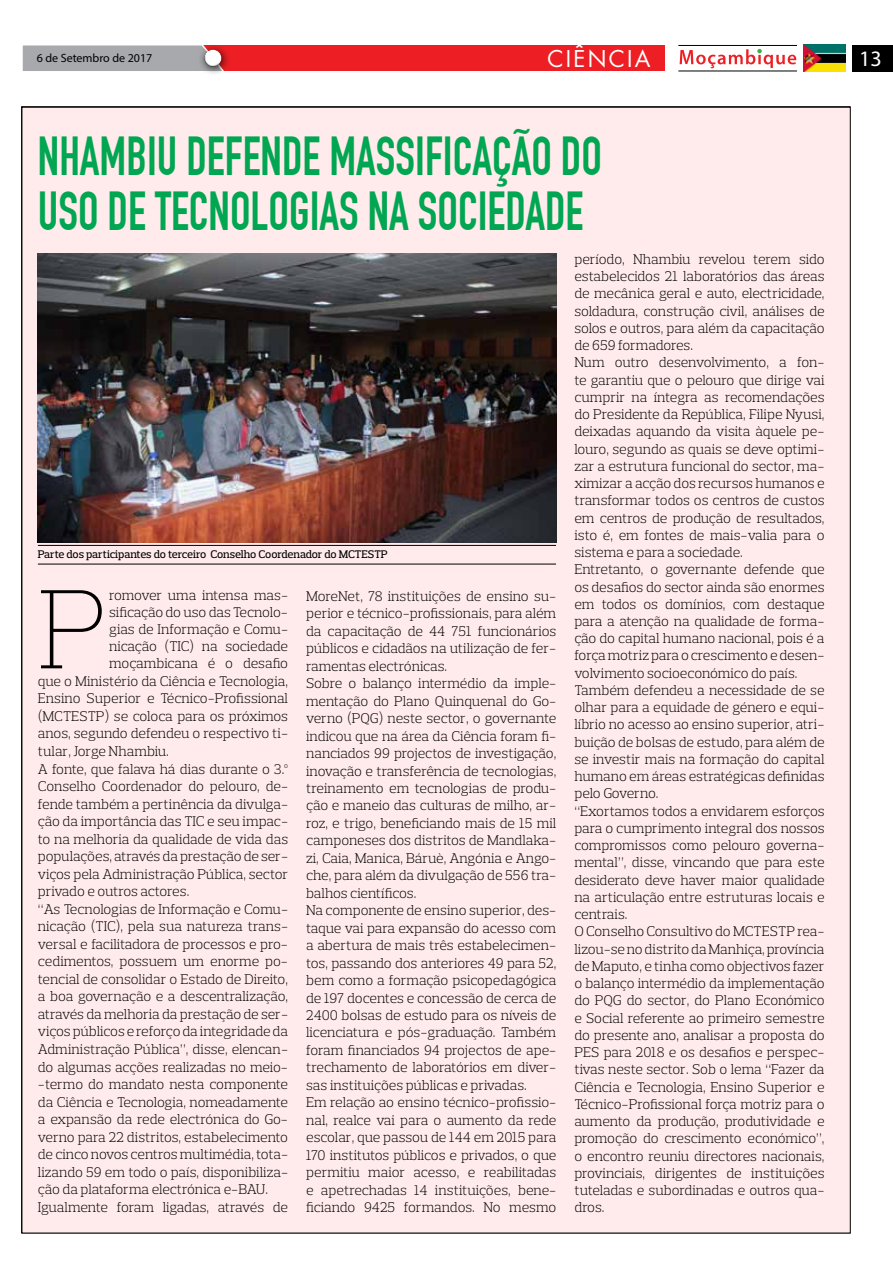
<style>
.page{position:relative;width:893px;height:1263px;background:#fff}
.page>*{position:absolute;margin:0;border:0;box-sizing:border-box;transform-origin:0 0}
.t1{font:200 114.9px "Prelo Slab";color:#000}
.t2{font:700 53.7px/55.5px "DIN Condensed";color:#00a651;scale:.9 1}
.t3{font:22.5px "Futura";letter-spacing:.1em;color:#fff}
.t4{font:22.2px "Myriad Pro";color:#fff}
.t5{font:300 14.25px/17.2px "Prelo Slab";letter-spacing:-.01em;color:#000}
.t6{font:12px "Myriad Pro";color:#000}
.t7{font:500 11.25px "Prelo Slab";letter-spacing:-.01em;color:#000}
</style>
<div class="page">
<div style="left:23px;top:45px;width:642px;height:26px;background:#ed1f24"></div>
<div style="left:22px;top:45px;width:176px;height:26px;background:#a7a9ac"></div>
<div style="left:852px;top:45px;width:41px;height:26px;background:#000"></div>
<div style="left:198px;top:44px;width:33px;height:32px;background:#000;opacity:.75"></div>
<div style="left:203px;top:49px;width:19px;height:14px;background:#fff;opacity:.75"></div>
<div style="left:203px;top:52px;width:19px;height:17px;background:#000;opacity:.75"></div>
<hr style="left:678px;top:71px;width:119px;height:1px;background:#000">
<svg style="left:680px;top:49px;width:116px;height:19px"></svg>
<hr style="left:678px;top:45px;width:119px;height:1px;background:#000">
<img style="left:804px;top:45px;width:41px;height:26px">
<div style="left:22px;top:107px;width:828px;height:1126px;background:#ffebeb"></div>
<hr style="left:38px;top:564px;width:518px;height:1px;background:#000">
<hr style="left:38px;top:545px;width:518px;height:1px;background:#000">
<img style="left:38px;top:253px;width:518px;height:289px">
<p class="t6" style="left:37px;top:51px;width:117px">6 de Setembro de 2017</p>
<h3 class="t3" style="left:547px;top:43px;width:105px">CIÊNCIA</h3>
<h3 class="t4" style="left:859px;top:45px;width:24px">13</h3>
<h2 class="t2" style="left:38px;top:128px;width:628px">NHAMBIU DEFENDE MASSIFICAÇÃO DO<br>USO DE TECNOLOGIAS NA SOCIEDADE</h2>
<p class="t7" style="left:38px;top:547px;width:351px">Parte dos participantes do terceiro Conselho Coordenador do MCTESTP</p>
<h1 class="t1" style="left:38px;top:559px;width:73px">P</h1>
<p class="t5" style="left:109px;top:586px;width:181px">romover uma intensa mas-</p>
<p class="t5" style="left:109px;top:603px;width:180px">sificação do uso das Tecnolo-</p>
<p class="t5" style="left:109px;top:621px;width:181px">gias de Informação e Comu-</p>
<p class="t5" style="left:109px;top:638px;width:181px">nicação (TIC) na sociedade</p>
<p class="t5" style="left:109px;top:655px;width:181px">moçambicana é o desafio</p>
<p class="t5" style="left:38px;top:672px;width:252px">que o Ministério da Ciência e Tecnologia,</p>
<p class="t5" style="left:38px;top:690px;width:252px">Ensino Superior e Técnico-Profissional</p>
<p class="t5" style="left:38px;top:707px;width:252px">(MCTESTP) se coloca para os próximos</p>
<p class="t5" style="left:38px;top:725px;width:252px">anos, segundo defendeu o respectivo ti-</p>
<p class="t5" style="left:38px;top:742px;width:132px">tular, Jorge Nhambiu.</p>
<p class="t5" style="left:38px;top:760px;width:252px">A fonte, que falava há dias durante o 3.º</p>
<p class="t5" style="left:38px;top:777px;width:252px">Conselho Coordenador do pelouro, de-</p>
<p class="t5" style="left:38px;top:795px;width:252px">fende também a pertinência da divulga-</p>
<p class="t5" style="left:38px;top:813px;width:252px">ção da importância das TIC e seu impac-</p>
<p class="t5" style="left:38px;top:830px;width:252px">to na melhoria da qualidade de vida das</p>
<p class="t5" style="left:38px;top:848px;width:252px">populações, através da prestação de ser-</p>
<p class="t5" style="left:38px;top:865px;width:252px">viços pela Administração Pública, sector</p>
<p class="t5" style="left:38px;top:883px;width:153px">privado e outros actores.</p>
<p class="t5" style="left:38px;top:900px;width:252px">“As Tecnologias de Informação e Comu-</p>
<p class="t5" style="left:38px;top:918px;width:252px">nicação (TIC), pela sua natureza trans-</p>
<p class="t5" style="left:38px;top:935px;width:252px">versal e facilitadora de processos e pro-</p>
<p class="t5" style="left:38px;top:953px;width:252px">cedimentos, possuem um enorme po-</p>
<p class="t5" style="left:38px;top:970px;width:252px">tencial de consolidar o Estado de Direito,</p>
<p class="t5" style="left:38px;top:988px;width:252px">a boa governação e a descentralização,</p>
<p class="t5" style="left:38px;top:1005px;width:252px">através da melhoria da prestação de ser-</p>
<p class="t5" style="left:38px;top:1023px;width:252px">viços públicos e reforço da integridade da</p>
<p class="t5" style="left:38px;top:1040px;width:252px">Administração Pública”, disse, elencan-</p>
<p class="t5" style="left:38px;top:1058px;width:252px">do algumas acções realizadas no meio-</p>
<p class="t5" style="left:38px;top:1075px;width:252px">-termo do mandato nesta componente</p>
<p class="t5" style="left:38px;top:1093px;width:252px">da Ciência e Tecnologia, nomeadamente</p>
<p class="t5" style="left:38px;top:1110px;width:252px">a expansão da rede electrónica do Go-</p>
<p class="t5" style="left:38px;top:1128px;width:252px">verno para 22 distritos, estabelecimento</p>
<p class="t5" style="left:38px;top:1146px;width:252px">de cinco novos centros multimédia, tota-</p>
<p class="t5" style="left:38px;top:1163px;width:252px">lizando 59 em todo o país, disponibiliza-</p>
<p class="t5" style="left:38px;top:1181px;width:232px">ção da plataforma electrónica e-BAU.</p>
<p class="t5" style="left:38px;top:1198px;width:252px">Igualmente foram ligadas, através de</p>
<p class="t5" style="left:306px;top:587px;width:252px">MoreNet, 78 instituições de ensino su&shy;perior e técnico-profissionais, para além da capacitação de 44 751 funcionários públicos e cidadãos na utilização de fer&shy;ramentas electrónicas.<br>Sobre o balanço intermédio da imple&shy;mentação do Plano Quinquenal do Go&shy;verno (PQG) neste sector, o governante indicou que na área da Ciência foram fi&shy;nanciados 99 projectos de investigação, inovação e transferência de tecnologias, treinamento em tecnologias de produ&shy;ção e maneio das culturas de milho, ar&shy;roz, e trigo, beneficiando mais de 15 mil camponeses dos distritos de Mandlaka&shy;zi, Caia, Manica, Báruè, Angónia e Ango&shy;che, para além da divulgação de 556 tra&shy;balhos científicos.<br>Na componente de ensino superior, des&shy;taque vai para expansão do acesso com a abertura de mais três estabelecimen&shy;tos, passando dos anteriores 49 para 52, bem como a formação psicopedagógica de 197 docentes e concessão de cerca de 2400 bolsas de estudo para os níveis de licenciatura e pós-graduação. Também foram financiados 94 projectos de ape&shy;trechamento de laboratórios em diver&shy;sas instituições públicas e privadas.<br>Em relação ao ensino técnico-profissio&shy;nal, realce vai para o aumento da rede escolar, que passou de 144 em 2015 para 170 institutos públicos e privados, o que permitiu maior acesso, e reabilitadas e apetrechadas 14 instituições, bene&shy;ficiando 9425 formandos. No mesmo</p>
<p class="t5" style="left:574px;top:250px;width:252px">período, Nhambiu revelou terem sido estabelecidos 21 laboratórios das áreas de mecânica geral e auto, electricidade, soldadura, construção civil, análises de solos e outros, para além da capacitação de 659 formadores.<br>Num outro desenvolvimento, a fon&shy;te garantiu que o pelouro que dirige vai cumprir na íntegra as recomendações do Presidente da República, Filipe Nyusi, deixadas aquando da visita àquele pe&shy;louro, segundo as quais se deve optimi&shy;zar a estrutura funcional do sector, ma&shy;ximizar a acção dos recursos humanos e transformar todos os centros de custos em centros de produção de resultados, isto é, em fontes de mais-valia para o sistema e para a sociedade.<br>Entretanto, o governante defende que os desafios do sector ainda são enormes em todos os domínios, com destaque para a atenção na qualidade de forma&shy;ção do capital humano nacional, pois é a força motriz para o crescimento e desen&shy;volvimento socioeconómico do país.<br>Também defendeu a necessidade de se olhar para a equidade de género e equi&shy;líbrio no acesso ao ensino superior, atri&shy;buição de bolsas de estudo, para além de se investir mais na formação do capital humano em áreas estratégicas definidas pelo Governo.<br>“Exortamos todos a envidarem esforços para o cumprimento integral dos nossos compromissos como pelouro governa&shy;mental”, disse, vincando que para este desiderato deve haver maior qualidade na articulação entre estruturas locais e centrais.<br>O Conselho Consultivo do MCTESTP rea&shy;lizou-se no distrito da Manhiça, província de Maputo, e tinha como objectivos fazer o balanço intermédio da implementação do PQG do sector, do Plano Económico e Social referente ao primeiro semestre do presente ano, analisar a proposta do PES para 2018 e os desafios e perspec&shy;tivas neste sector. Sob o lema “Fazer da Ciência e Tecnologia, Ensino Superior e Técnico-Profissional força motriz para o aumento da produção, produtividade e promoção do crescimento económico”, o encontro reuniu directores nacionais, provinciais, dirigentes de instituições tuteladas e subordinadas e outros qua&shy;dros.</p>
</div>
